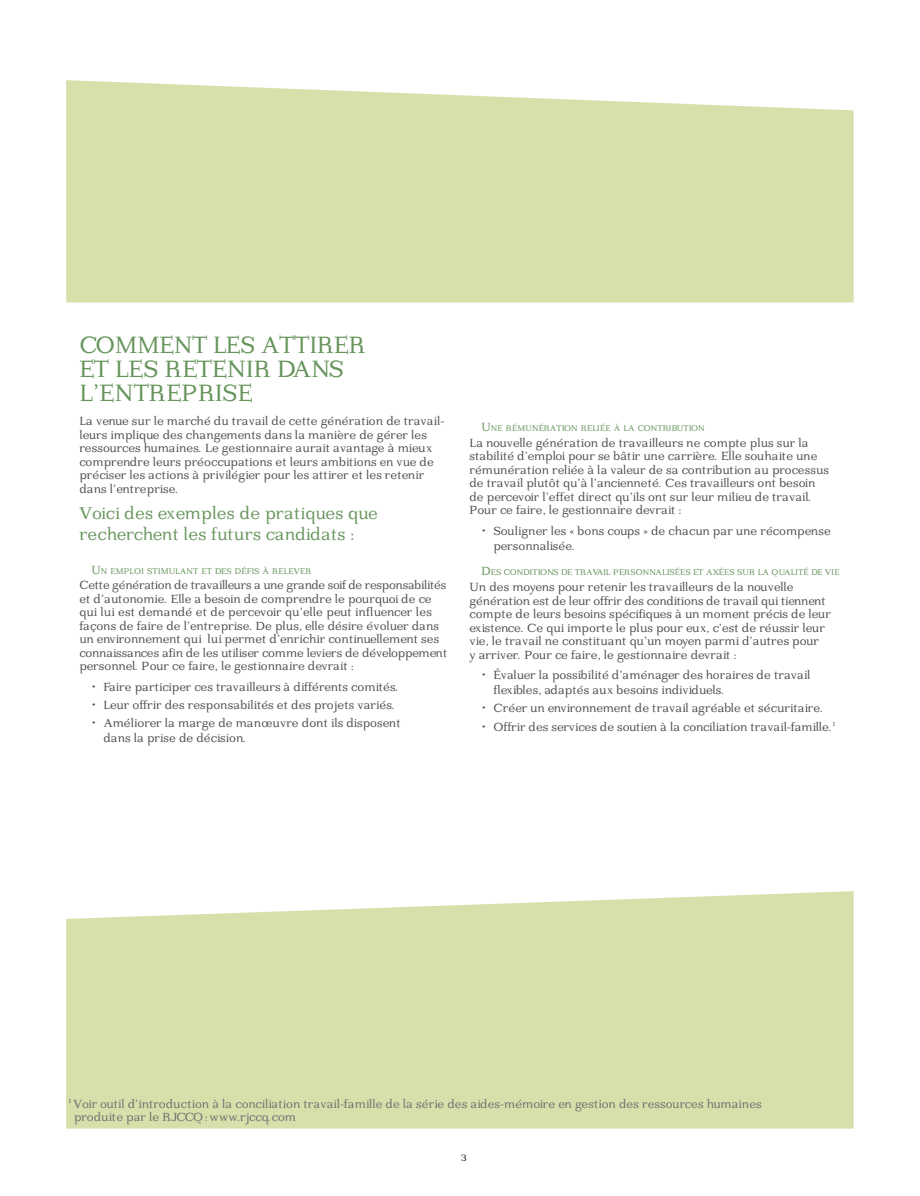
<style>
.page{position:relative;width:920px;height:1196px;background:#fff}
.page>*{position:absolute;margin:0;border:0;box-sizing:border-box;transform-origin:0 0}
.t1{font:27px/24px "Imperium Serif";color:#65945b}
.t2{font:19.5px/21px "Imperium Serif";letter-spacing:.005em;color:#65945b}
.t3{font:13.5px/13.5px "Imperium Serif";color:#4c4c4e}
.t4{font:13.5px/13.5px "Imperium Serif";color:#6c6e70}
.t5{font:12px "Imperium Serif";color:#231f20}
.t6{font:9.45px "Imperium Serif";letter-spacing:.005em;color:#65945b}
.s1{font-size:13.5px}
</style>
<div class="page">
<div style="left:66px;top:80px;width:787px;height:1048px;background:#d7e0aa"></div>
<svg style="left:66px;top:302px;width:788px;height:619px"></svg>
<h1 class="t1" style="left:79px;top:335px;width:288px">COMMENT LES ATTIRER<br>ET LES RETENIR DANS<br>L’ENTREPRISE</h1>
<p class="t3" style="left:79px;top:415px;width:367px">La venue sur le marché du travail de cette génération de travail&shy;leurs implique des changements dans la manière de gérer les ressources humaines. Le gestionnaire aurait avantage à mieux comprendre leurs préoccupations et leurs ambitions en vue de préciser les actions à privilégier pour les attirer et les retenir dans l’entreprise.</p>
<h2 class="t2" style="left:79px;top:504px;width:300px">Voici des exemples de pratiques que recherchent les futurs candidats :</h2>
<p class="t6" style="left:91px;top:567px;width:222px"><span class="s1">U</span>N EMPLOI STIMULANT ET DES DÉFIS À RELEVER</p>
<p class="t3" style="left:79px;top:579px;width:369px">Cette génération de travailleurs a une grande soif de responsabilités et d’autonomie. Elle a besoin de comprendre le pourquoi de ce qui lui est demandé et de percevoir qu’elle peut influencer les façons de faire de l’entreprise. De plus, elle désire évoluer dans un environnement qui lui permet d’enrichir continuellement ses connaissances afin de les utiliser comme leviers de développement personnel. Pour ce faire, le gestionnaire devrait :</p>
<p class="t3" style="left:91px;top:681px;width:309px">• Faire participer ces travailleurs à différents comités.</p>
<p class="t3" style="left:91px;top:699px;width:305px">• Leur offrir des responsabilités et des projets variés.</p>
<p class="t3" style="left:103px;top:716px;width:299px;line-height:15px;text-indent:-12px">• Améliorer la marge de manœuvre dont ils disposent dans la prise de décision.</p>
<p class="t6" style="left:481px;top:424px;width:225px"><span class="s1">U</span>NE RÉMUNÉRATION RELIÉE À LA CONTRIBUTION</p>
<p class="t3" style="left:469px;top:437px;width:361px">La nouvelle génération de travailleurs ne compte plus sur la stabilité d’emploi pour se bâtir une carrière. Elle souhaite une rémunération reliée à la valeur de sa contribution au processus de travail plutôt qu’à l’ancienneté. Ces travailleurs ont besoin de percevoir l’effet direct qu’ils ont sur leur milieu de travail.<br>Pour ce faire, le gestionnaire devrait :</p>
<p class="t3" style="left:493px;top:524px;width:339px;line-height:15px;text-indent:-12px">• Souligner les « bons coups » de chacun par une récompense personnalisée.</p>
<p class="t6" style="left:481px;top:569px;width:359px"><span class="s1">D</span>ES CONDITIONS DE TRAVAIL PERSONNALISÉES ET AXÉES SUR LA QUALITÉ DE VIE</p>
<p class="t3" style="left:469px;top:581px;width:363px">Un des moyens pour retenir les travailleurs de la nouvelle génération est de leur offrir des conditions de travail qui tiennent compte de leurs besoins spécifiques à un moment précis de leur existence. Ce qui importe le plus pour eux, c’est de réussir leur vie, le travail ne constituant qu’un moyen parmi d’autres pour<br>y arriver. Pour ce faire, le gestionnaire devrait :</p>
<p class="t3" style="left:493px;top:668px;width:318px;line-height:15px;text-indent:-12px">• Évaluer la possibilité d’aménager des horaires de travail flexibles, adaptés aux besoins individuels.</p>
<p class="t3" style="left:481px;top:702px;width:343px">• Créer un environnement de travail agréable et sécuritaire.</p>
<p class="t3" style="left:481px;top:720px;width:356px">• Offrir des services de soutien à la conciliation travail-famille.<sup>1</sup></p>
<p class="t4" style="left:74px;top:1097px;width:689px;text-indent:-6px"><sup>1</sup> Voir outil d’introduction à la conciliation travail-famille de la série des aides-mémoire en gestion des ressources humaines produite par le RJCCQ : www.rjccq.com</p>
<p class="t5" style="left:461px;top:1152px;width:7px">3</p>
</div>
